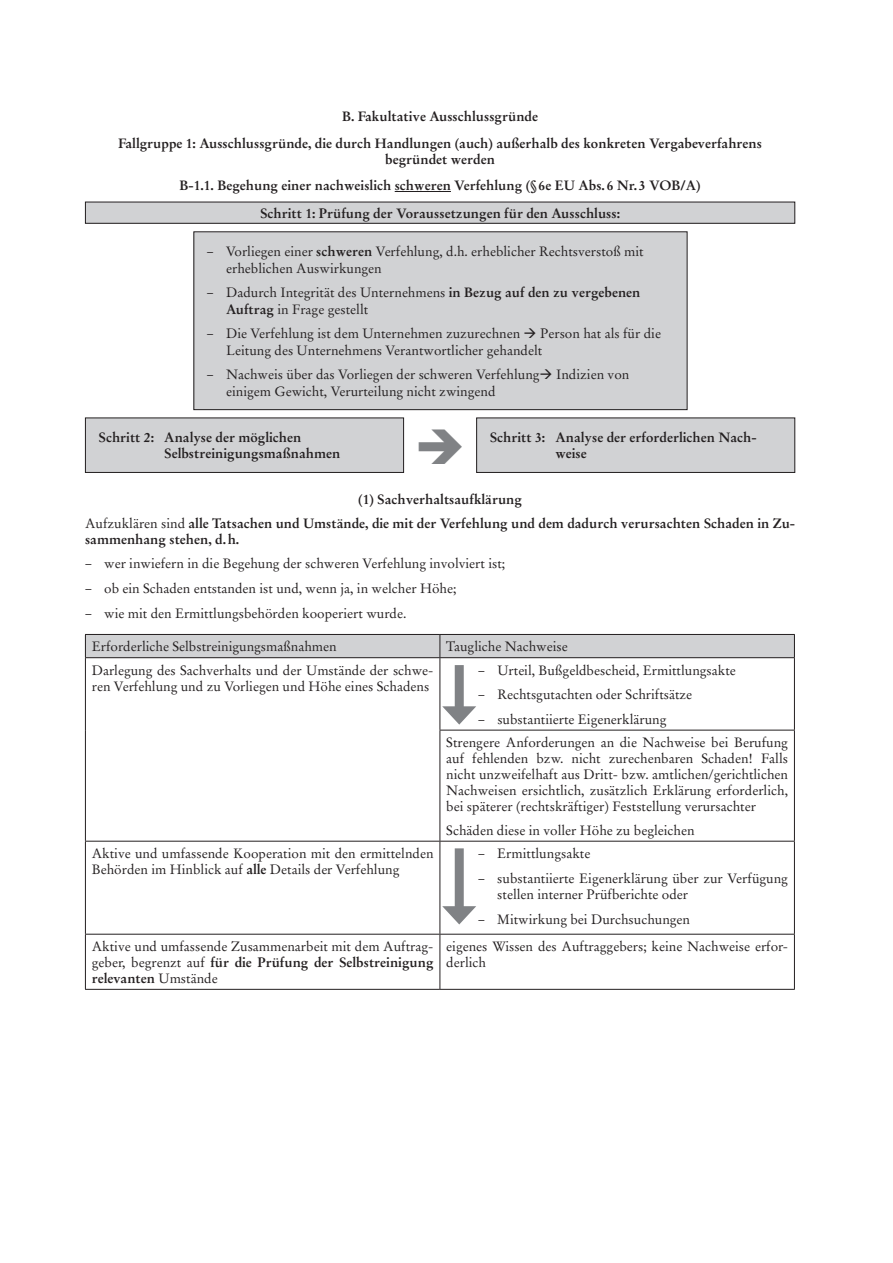
<style>
.page{position:relative;width:893px;height:1263px;background:#fff}
.page>*{position:absolute;margin:0;border:0;box-sizing:border-box;transform-origin:0 0}
.t1{font:13.5px/15.9px "Stempel Garamond LT Std";color:#231f20}
.t2{font:700 13.5px/27.2px "Stempel Garamond LT Std";color:#231f20;text-align:center}
.t3{font:13.5px/24.6px "Myriad Pro";color:#231f20;text-align:justify}
.s1{font-family:"Myriad Pro"}
.s2{font-weight:700}
.s3{color:#808285}
.s4{font-weight:400}
</style>
<div class="page">
<hr style="left:395px;top:191px;width:56px;height:1px;background:#231f20">
<div style="left:85px;top:202px;width:710px;height:21px;background:#d1d2d4"></div>
<div style="left:85px;top:202px;width:710px;height:22px;border:1px solid #231f20"></div>
<div style="left:194px;top:232px;width:493px;height:178px;background:#d1d2d4"></div>
<div style="left:193px;top:231px;width:494px;height:179px;border:1px solid #231f20"></div>
<div style="left:85px;top:418px;width:319px;height:54px;background:#d1d2d4"></div>
<div style="left:85px;top:417px;width:319px;height:56px;border:1px solid #231f20"></div>
<div style="left:477px;top:418px;width:318px;height:54px;background:#d1d2d4"></div>
<div style="left:476px;top:417px;width:319px;height:56px;border:1px solid #231f20"></div>
<div style="left:85px;top:634px;width:355px;height:24px;background:#d1d2d4"></div>
<div style="left:440px;top:634px;width:354px;height:24px;background:#d1d2d4"></div>
<svg style="left:440px;top:635px;width:1px;height:22px"></svg>
<hr style="left:85px;top:657px;width:355px;height:1px;background:#231f20">
<hr style="left:440px;top:657px;width:355px;height:1px;background:#231f20">
<hr style="left:440px;top:658px;width:1px;height:72px;background:#231f20">
<hr style="left:440px;top:730px;width:355px;height:1px;background:#231f20">
<hr style="left:440px;top:730px;width:1px;height:111px;background:#231f20">
<hr style="left:85px;top:841px;width:355px;height:1px;background:#231f20">
<hr style="left:440px;top:841px;width:355px;height:1px;background:#231f20">
<hr style="left:440px;top:841px;width:1px;height:93px;background:#231f20">
<hr style="left:85px;top:934px;width:355px;height:1px;background:#231f20">
<hr style="left:440px;top:934px;width:355px;height:1px;background:#231f20">
<hr style="left:440px;top:934px;width:1px;height:55px;background:#231f20">
<hr style="left:85px;top:634px;width:355px;height:1px;background:#231f20">
<svg style="left:85px;top:635px;width:1px;height:22px"></svg>
<hr style="left:440px;top:634px;width:355px;height:1px;background:#231f20">
<svg style="left:794px;top:635px;width:1px;height:22px"></svg>
<hr style="left:85px;top:658px;width:1px;height:72px;background:#231f20">
<hr style="left:794px;top:658px;width:1px;height:72px;background:#231f20">
<hr style="left:85px;top:730px;width:1px;height:111px;background:#231f20">
<hr style="left:794px;top:730px;width:1px;height:111px;background:#231f20">
<hr style="left:85px;top:841px;width:1px;height:93px;background:#231f20">
<hr style="left:794px;top:841px;width:1px;height:93px;background:#231f20">
<hr style="left:85px;top:934px;width:1px;height:55px;background:#231f20">
<hr style="left:794px;top:934px;width:1px;height:55px;background:#231f20">
<hr style="left:85px;top:989px;width:355px;height:1px;background:#231f20">
<hr style="left:440px;top:989px;width:355px;height:1px;background:#231f20">
<div style="left:455px;top:665px;width:9px;height:48px;background:#808285"></div>
<svg style="left:442px;top:706px;width:34px;height:19px"></svg>
<div style="left:455px;top:848px;width:9px;height:65px;background:#808285"></div>
<svg style="left:442px;top:906px;width:34px;height:18px"></svg>
<p class="t2" style="left:118px;top:103px;width:645px;line-height:26.5px">B. Fakultative Ausschlussgründe<br>Fallgruppe 1: Ausschlussgründe, die durch Handlungen (auch) außerhalb des konkreten Vergabeverfahrens</p>
<p class="t2" style="left:179px;top:145px;width:523px">begründet werden<br>B-1.1. Begehung einer nachweislich schweren Verfehlung (§ 6e EU Abs. 6 Nr. 3 VOB/A)<br>Schritt 1: Prüfung der Voraussetzungen für den Ausschluss:</p>
<p class="t1" style="left:226px;top:243px;width:419px;line-height:16.5px;text-indent:-19px"><span class="s1">–</span> Vorliegen einer <span class="s2">schweren</span> Verfehlung, d.h. erheblicher Rechtsverstoß mit erheblichen Auswirkungen</p>
<p class="t1" style="left:226px;top:284px;width:416px;line-height:16.5px;text-indent:-19px"><span class="s1">–</span> Dadurch Integrität des Unternehmens <span class="s2">in Bezug auf den zu vergebenen<br>Auftrag</span> in Frage gestellt</p>
<p class="t1" style="left:226px;top:325px;width:436px;line-height:16.5px;text-indent:-19px"><span class="s1">–</span> Die Verfehlung ist dem Unternehmen zuzurechnen → Person hat als für die<br>Leitung des Unternehmens Verantwortlicher gehandelt</p>
<p class="t1" style="left:226px;top:366px;width:405px;line-height:16.5px;text-indent:-19px"><span class="s1">–</span> Nachweis über das Vorliegen der schweren Verfehlung→ Indizien von einigem Gewicht, Verurteilung nicht zwingend</p>
<p class="t2" style="left:164px;top:430px;width:178px;line-height:15.9px;text-align:left;text-indent:-66px">Schritt 2: Analyse der möglichen<br>Selbstreinigungsmaßnahmen</p>
<p class="t2" style="left:490px;top:424px;width:268px">Schritt 3: Analyse der erforderlichen Nach-</p>
<p class="t2" style="left:415px;top:440px;width:174px"><span class="s3">➔</span> weise</p>
<p class="t2" style="left:85px;top:487px;width:712px;line-height:24px">(1) Sachverhaltsaufklärung<br><span class="s4">Aufzuklären sind</span> alle Tatsachen und Umstände, die mit der Verfehlung und dem dadurch verursachten Schaden in Zu-</p>
<p class="t2" style="left:85px;top:525px;width:156px">sammenhang stehen, d. h.</p>
<p class="t1" style="left:85px;top:556px;width:422px"><span class="s1">–</span> wer inwiefern in die Begehung der schweren Verfehlung involviert ist;</p>
<p class="t1" style="left:85px;top:580px;width:373px"><span class="s1">–</span> ob ein Schaden entstanden ist und, wenn ja, in welcher Höhe;</p>
<p class="t1" style="left:85px;top:605px;width:323px"><span class="s1">–</span> wie mit den Ermittlungsbehörden kooperiert wurde.</p>
<p class="t1" style="left:92px;top:639px;width:246px">Erforderliche Selbstreinigungsmaßnahmen</p>
<p class="t1" style="left:446px;top:639px;width:123px">Taugliche Nachweise</p>
<p class="t1" style="left:92px;top:662px;width:343px">Darlegung des Sachverhalts und der Umstände der schwe&shy;ren Verfehlung und zu Vorliegen und Höhe eines Schadens</p>
<p class="t3" style="left:478px;top:657px;width:8px">– – –</p>
<p class="t1" style="left:497px;top:658px;width:240px;line-height:24.6px">Urteil, Bußgeldbescheid, Ermittlungsakte<br>Rechtsgutachten oder Schriftsätze substantiierte Eigenerklärung</p>
<p class="t1" style="left:446px;top:734px;width:343px;text-align:justify">Strengere Anforderungen an die Nachweise bei Berufung auf fehlenden bzw. nicht zurechenbaren Schaden! Falls nicht unzweifelhaft aus Dritt- bzw. amtlichen/gerichtlichen Nachweisen ersichtlich, zusätzlich Erklärung erforderlich, bei späterer (rechtskräftiger) Feststellung verursachter</p>
<p class="t1" style="left:446px;top:822px;width:250px">Schäden diese in voller Höhe zu begleichen</p>
<p class="t1" style="left:92px;top:845px;width:343px">Aktive und umfassende Kooperation mit den ermittelnden</p>
<p class="t1" style="left:478px;top:845px;width:114px"><span class="s1">–</span> Ermittlungsakte</p>
<p class="t1" style="left:92px;top:861px;width:309px">Behörden im Hinblick auf <span class="s2">alle</span> Details der Verfehlung</p>
<p class="t3" style="left:478px;top:866px;width:8px">–</p>
<p class="t1" style="left:497px;top:870px;width:292px;line-height:16.5px">substantiierte Eigenerklärung über zur Verfügung stellen interner Prüfberichte oder</p>
<p class="t1" style="left:497px;top:911px;width:194px">Mitwirkung bei Durchsuchungen</p>
<p class="t3" style="left:478px;top:907px;width:8px">–</p>
<p class="t1" style="left:92px;top:938px;width:343px;text-align:justify">Aktive und umfassende Zusammenarbeit mit dem Auftrag&shy;geber, begrenzt auf <span class="s2">für die Prüfung der Selbstreinigung relevanten</span> Umstände</p>
<p class="t1" style="left:446px;top:938px;width:343px">eigenes Wissen des Auftraggebers; keine Nachweise erfor&shy;derlich</p>
</div>
